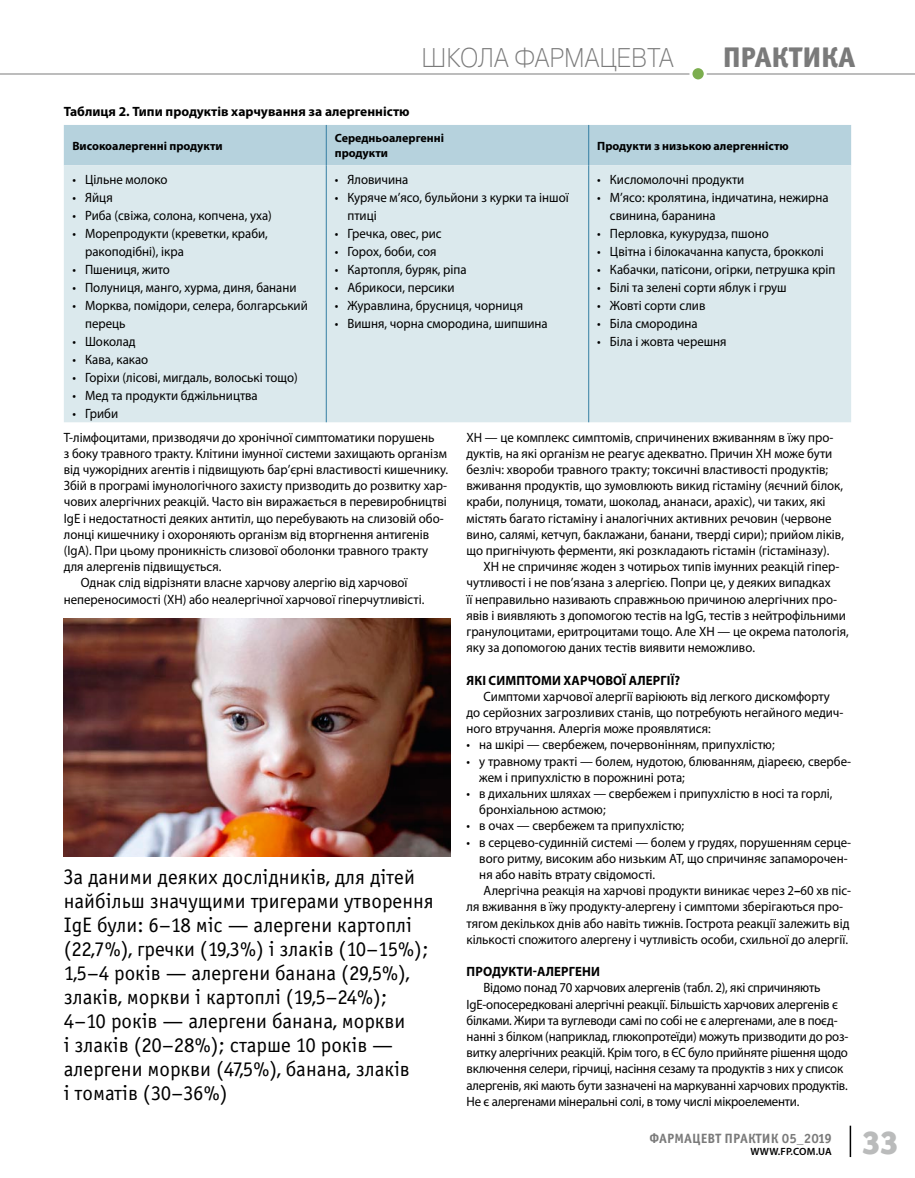
<style>
.page{position:relative;width:915px;height:1178px;background:#fff}
.page>*{position:absolute;margin:0;border:0;box-sizing:border-box;transform-origin:0 0}
.t1{font:33px "Officina Sans Black ITC";color:#babbbb}
.t2{font:28.5px "Officina Sans Extra Bold ITC";letter-spacing:.01em;color:#7a7a7a}
.t3{font:27px "Pragmatica Light C";color:#7a7a7a;scale:.9 1}
.t4{font:21px/24px "Officina Sans Book ITC";color:#000}
.t5{font:13.5px/16.2px "Myriad Pro";color:#000;scale:.95 1}
.t6{font:700 13.5px "Myriad Pro";color:#000}
.t7{font:700 13.5px "Myriad Pro";color:#000;scale:.95 1}
.t8{font:13.5px "Officina Sans Bold ITC";letter-spacing:.01em;color:#7a7a7a}
.t9{font:700 12px/14.4px "Myriad Pro";color:#000}
.t10{font:600 10.5px "Myriad Pro";letter-spacing:.02em;color:#000}
.s1{font-weight:700;font-style:italic}
</style>
<div class="page">
<div style="left:64px;top:125px;width:786px;height:40px;background:#b6d2dd"></div>
<div style="left:64px;top:165px;width:786px;height:257px;background:#dbe9ed"></div>
<hr style="left:326px;top:125px;width:1px;height:40px;background:#357ea3">
<hr style="left:588px;top:125px;width:1px;height:40px;background:#357ea3">
<hr style="left:326px;top:165px;width:1px;height:257px;background:#357ea3">
<hr style="left:588px;top:165px;width:1px;height:257px;background:#357ea3">
<img style="left:64px;top:619px;width:386px;height:238px">
<hr style="left:849px;top:1125px;width:1px;height:32px;background:#000">
<hr style="left:0;top:73px;width:914px;height:2px;background:#b9b9b9">
<div style="left:690px;top:67px;width:15px;height:14px;background:#7cae4f;border-radius:50%"></div>
<div style="left:689px;top:65px;width:17px;height:17px;border:3px solid #fff;border-radius:50%"></div>
<h3 class="t3" style="left:421px;top:43px;width:281px">Школа фармацевта</h3>
<h2 class="t2" style="left:723px;top:39px;width:133px">практика</h2>
<p class="t6" style="left:64px;top:103px;width:347px">Таблиця 2. Типи продуктів харчування за алергенністю</p>
<p class="t9" style="left:72px;top:138px;width:152px">Високоалергенні продукти</p>
<p class="t9" style="left:334px;top:131px;width:111px">Середньоалергенні продукти</p>
<p class="t9" style="left:597px;top:138px;width:193px">Продукти з низькою алергенністю</p>
<p class="t5" style="left:72px;top:171px;width:102px">• Цільне молоко</p>
<p class="t5" style="left:72px;top:189px;width:44px">• Яйця</p>
<p class="t5" style="left:72px;top:207px;width:211px">• Риба (свіжа, солона, копчена, уха)</p>
<p class="t5" style="left:85px;top:224px;width:194px;line-height:18px;text-indent:-13px">• Морепродукти (креветки, краби, ракоподібні), ікра</p>
<p class="t5" style="left:72px;top:261px;width:104px">• Пшениця, жито</p>
<p class="t5" style="left:72px;top:279px;width:237px">• Полуниця, манго, хурма, диня, банани</p>
<p class="t5" style="left:85px;top:296px;width:236px;line-height:18px;text-indent:-13px">• Морква, помідори, селера, болгарський перець</p>
<p class="t5" style="left:72px;top:333px;width:68px">• Шоколад</p>
<p class="t5" style="left:72px;top:351px;width:81px">• Кава, какао</p>
<p class="t5" style="left:72px;top:369px;width:239px">• Горіхи (лісові, мигдаль, волоські тощо)</p>
<p class="t5" style="left:72px;top:387px;width:197px">• Мед та продукти бджільництва</p>
<p class="t5" style="left:72px;top:405px;width:50px">• Гриби</p>
<p class="t5" style="left:334px;top:171px;width:79px">• Яловичина</p>
<p class="t5" style="left:347px;top:188px;width:234px;line-height:18px;text-indent:-13px">• Куряче м’ясо, бульйони з курки та іншої птиці</p>
<p class="t5" style="left:334px;top:225px;width:114px">• Гречка, овес, рис</p>
<p class="t5" style="left:334px;top:243px;width:109px">• Горох, боби, соя</p>
<p class="t5" style="left:334px;top:261px;width:140px">• Картопля, буряк, ріпа</p>
<p class="t5" style="left:334px;top:279px;width:128px">• Абрикоси, персики</p>
<p class="t5" style="left:334px;top:297px;width:200px">• Журавлина, брусниця, чорниця</p>
<p class="t5" style="left:334px;top:315px;width:226px">• Вишня, чорна смородина, шипшина</p>
<p class="t5" style="left:597px;top:171px;width:156px">• Кисломолочні продукти</p>
<p class="t5" style="left:609px;top:188px;width:232px;line-height:18px;text-indent:-13px">• М’ясо: кролятина, індичатина, нежирна свинина, баранина</p>
<p class="t5" style="left:597px;top:225px;width:182px">• Перловка, кукурудза, пшоно</p>
<p class="t5" style="left:597px;top:243px;width:240px">• Цвітна і білокачанна капуста, брокколі</p>
<p class="t5" style="left:597px;top:261px;width:252px">• Кабачки, патісони, огірки, петрушка кріп</p>
<p class="t5" style="left:597px;top:279px;width:201px">• Білі та зелені сорти яблук і груш</p>
<p class="t5" style="left:597px;top:297px;width:115px">• Жовті сорти слив</p>
<p class="t5" style="left:597px;top:315px;width:107px">• Біла смородина</p>
<p class="t5" style="left:597px;top:333px;width:138px">• Біла і жовта черешня</p>
<p class="t5" style="left:64px;top:429px;width:391px">Т-лімфоцитами, призводячи до хронічної симптоматики порушень</p>
<p class="t5" style="left:64px;top:445px;width:404px">з боку травного тракту. Клітини імунної системи захищають організм</p>
<p class="t5" style="left:64px;top:461px;width:406px">від чужорідних агентів і підвищують бар’єрні властивості кишечнику.</p>
<p class="t5" style="left:64px;top:477px;width:405px">Збій в програмі імунологічного захисту призводить до розвитку хар-</p>
<p class="t5" style="left:64px;top:493px;width:404px">чових алергічних реакцій. Часто він виражається в перевиробництві</p>
<p class="t5" style="left:64px;top:510px;width:401px">IgЕ і недостатності деяких антитіл, що перебувають на слизовій обо-</p>
<p class="t5" style="left:64px;top:526px;width:386px">лонці кишечнику і охороняють організм від вторгнення антигенів</p>
<p class="t5" style="left:64px;top:542px;width:385px">(IgА). При цьому проникність слизової оболонки травного тракту</p>
<p class="t5" style="left:64px;top:558px;width:167px">для алергенів підвищується.</p>
<p class="t5" style="left:81px;top:574px;width:345px">Однак слід відрізняти власне харчову алергію від харчової</p>
<p class="t5" style="left:64px;top:591px;width:381px">непереносимості (ХН) або неалергічної харчової гіперчутливісті.</p>
<p class="t4" style="left:64px;top:865px;width:371px">За даними деяких дослідників, для дітей найбільш значущими тригерами утворення IgE були: 6–18 міс — алергени картоплі (22,7%), гречки (19,3%) і злаків (10–15%); 1,5–4 років — алергени банана (29,5%), злаків, моркви і картоплі (19,5–24%); 4–10 років — алергени банана, моркви<br>і злаків (20–28%); старше 10 років — алергени моркви (47,5%), банана, злаків<br>і томатів (30–36%)</p>
<p class="t5" style="left:466px;top:429px;width:399px">ХН — це комплекс симптомів, спричинених вживанням в їжу про&shy;дуктів, на які організм не реагує адекватно. Причин ХН може бути безліч: хвороби травного тракту; токсичні властивості продуктів; вживання продуктів, що зумовлюють викид гістаміну (яєчний білок, краби, полуниця, томати, шоколад, ананаси, арахіс), чи таких, які містять багато гістаміну і аналогічних активних речовин (червоне вино, салямі, кетчуп, баклажани, банани, тверді сири); прийом ліків, що пригнічують ферменти, які розкладають гістамін (гістаміназу).</p>
<p class="t5" style="left:466px;top:558px;width:404px;text-indent:17px">ХН не спричиняє жоден з чотирьох типів імунних реакцій гіпер&shy;чутливості і не пов’язана з алергією. Попри це, у деяких випадках<br>її неправильно називають справжньою причиною алергічних про&shy;явів і виявляють з допомогою тестів на IgG, тестів з нейтрофільними гранулоцитами, еритроцитами тощо. Але ХН — це окрема патологія, яку за допомогою даних тестів виявити неможливо.</p>
<p class="t7" style="left:466px;top:671px;width:34px">Як і симптоми</p>
<p class="t7" style="left:563px;top:671px;width:45px">харчово</p>
<p class="t7" style="left:622px;top:671px;width:62px">ї алерг ії?</p>
<p class="t5" style="left:466px;top:688px;width:398px;text-indent:17px">Симптоми харчової алергії варіюють від легкого дискомфорту до серйозних загрозливих станів, що потребують негайного медич&shy;ного втручання. Алергія може проявлятися:</p>
<p class="t5" style="left:466px;top:736px;width:326px">• на шкірі — свербежем, почервонінням, припухлістю;</p>
<p class="t5" style="left:479px;top:753px;width:393px;text-indent:-13px">• у травному тракті — болем, нудотою, блюванням, діареєю, свербе&shy;жем і припухлістю в порожнині рота;</p>
<p class="t5" style="left:479px;top:785px;width:373px;text-indent:-13px">• в дихальних шляхах — свербежем і припухлістю в носі та горлі, бронхіальною астмою;</p>
<p class="t5" style="left:466px;top:817px;width:231px">• в очах — свербежем та припухлістю;</p>
<p class="t5" style="left:466px;top:834px;width:406px">• в серцево-судинній системі — болем у грудях, порушенням серце-</p>
<p class="t5" style="left:479px;top:850px;width:389px">вого ритму, високим або низьким АТ, що спричиняє запаморочен-</p>
<p class="t5" style="left:479px;top:866px;width:186px">ня або навіть втрату свідомості.</p>
<p class="t5" style="left:483px;top:882px;width:388px">Алергічна реакція на харчові продукти виникає через 2<span class="s1">–</span>60 хв піс-</p>
<p class="t5" style="left:466px;top:898px;width:398px">ля вживання в їжу продукту-алергену і симптоми зберігаються про-</p>
<p class="t5" style="left:466px;top:915px;width:404px">тягом декількох днів або навіть тижнів. Гострота реакції залежить від</p>
<p class="t5" style="left:466px;top:931px;width:403px">кількості спожитого алергену і чутливість особи, схильної до алергії.</p>
<p class="t7" style="left:466px;top:963px;width:19px">Продукти</p>
<p class="t7" style="left:532px;top:963px;width:32px">-алергени</p>
<p class="t5" style="left:466px;top:979px;width:403px;text-indent:17px">Відомо понад 70 харчових алергенів (табл. 2), які спричиняють ІgE-опосередковані алергічні реакції. Більшість харчових алергенів є білками. Жири та вуглеводи самі по собі не є алергенами, але в поєд&shy;нанні з білком (наприклад, глюкопротеїди) можуть призводити до роз&shy;витку алергічних реакцій. Крім того, в ЄС було прийняте рішення щодо включення селери, гірчиці, насіння сезаму та продуктів з них у список алергенів, які мають бути зазначені на маркуванні харчових продуктів.<br>Не є алергенами мінеральні солі, в тому числі мікроелементи.</p>
<p class="t8" style="left:649px;top:1130px;width:184px">Фармацевт Практик 05_2019</p>
<p class="t10" style="left:750px;top:1145px;width:83px">WWW.FP.COM.UA</p>
<h1 class="t1" style="left:861px;top:1122px;width:38px">33</h1>
</div>
